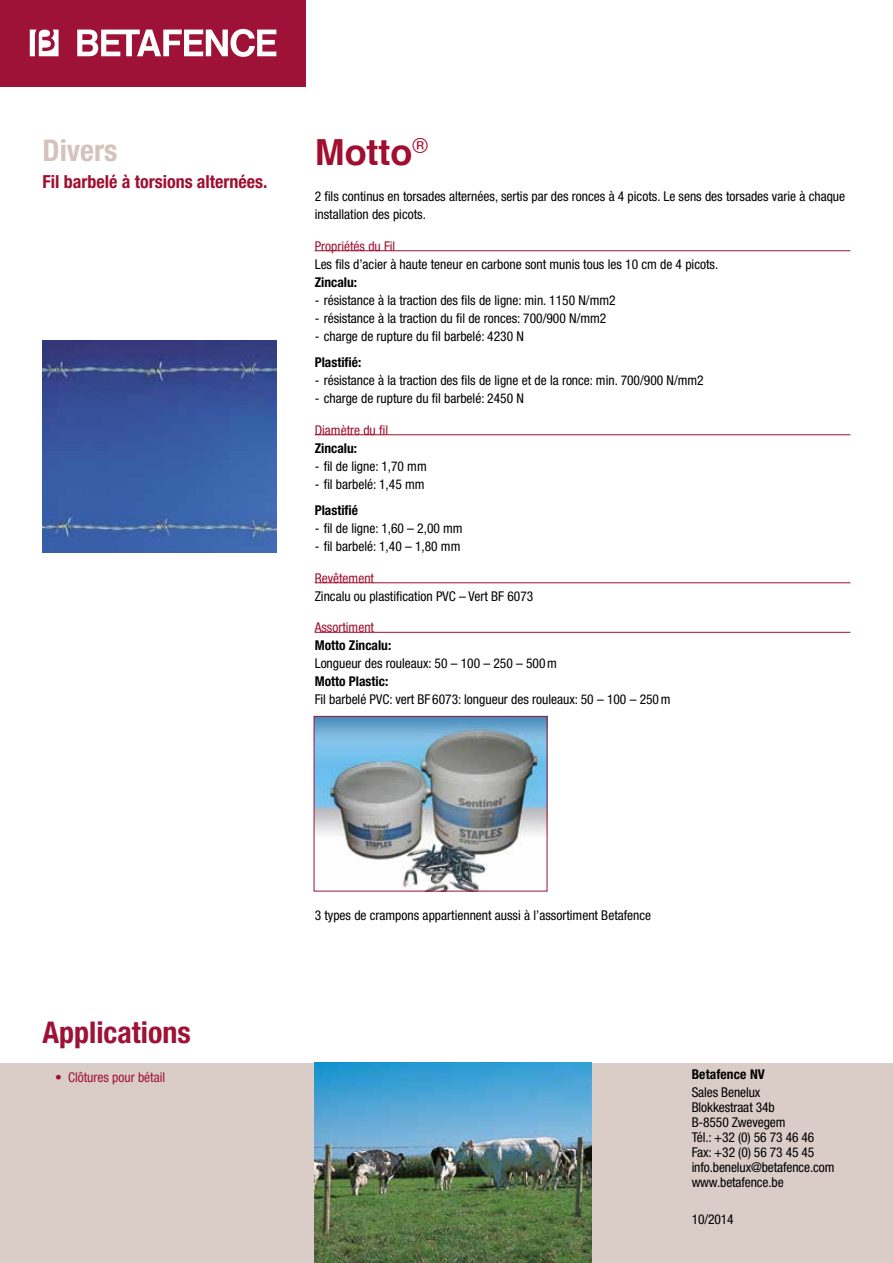
<style>
.page{position:relative;width:893px;height:1263px;background:#fff}
.page>*{position:absolute;margin:0;border:0;box-sizing:border-box;transform-origin:0 0}
.t1{font:700 36px "Helvetica";color:#a10e2f}
.t2{font:700 condensed 30px "Helvetica Neue LT Std";color:#9f1237}
.t3{font:700 condensed 30px "Helvetica Neue";color:#d4c3bc}
.t4{font:21px "Helvetica";color:#a10e2f}
.t5{font:700 condensed 18px "Helvetica Neue LT Std";color:#a10e2f}
.t6{font:condensed 13.5px/15px "Helvetica Neue LT Std";color:#000}
.t7{font:700 condensed 13.5px "Helvetica Neue LT Std";color:#000}
.t8{font:condensed 13.5px "Helvetica Neue LT Std";color:#a10e2f}
.t9{font:condensed 13.5px "Helvetica Neue LT Std";color:#9f1237}
</style>
<div class="page">
<img style="left:43px;top:340px;width:233px;height:213px">
<hr style="left:315px;top:250px;width:535px;height:1px;background:#a10e2f">
<hr style="left:315px;top:434px;width:535px;height:1px;background:#a10e2f">
<hr style="left:315px;top:582px;width:535px;height:1px;background:#a10e2f">
<hr style="left:315px;top:632px;width:535px;height:1px;background:#a10e2f">
<img style="left:316px;top:718px;width:229px;height:171px">
<div style="left:314px;top:716px;width:233px;height:175px;border:1px solid #9f1237"></div>
<div style="left:0;top:1063px;width:893px;height:200px;background:#daccc6"></div>
<div style="left:0;top:0;width:306px;height:86px;background:#9f1237"></div>
<svg style="left:77px;top:29px;width:199px;height:28px"></svg>
<svg style="left:30px;top:30px;width:29px;height:26px"></svg>
<img style="left:315px;top:1062px;width:276px;height:201px">
<h2 class="t3" style="left:43px;top:133px;width:76px">Divers</h2>
<h3 class="t4" style="left:413px;top:129px;width:17px">®</h3>
<h3 class="t5" style="left:43px;top:171px;width:227px">Fil barbelé à torsions alternées.</h3>
<p class="t6" style="left:315px;top:187px;width:532px;line-height:18px">2 fils continus en torsades alternées, sertis par des ronces à 4 picots. Le sens des torsades varie à chaque installation des picots.</p>
<p class="t8" style="left:315px;top:238px;width:82px">Propriétés du Fil</p>
<p class="t6" style="left:315px;top:256px;width:405px">Les fils d’acier à haute teneur en carbone sont munis tous les 10 cm de 4 picots.</p>
<p class="t7" style="left:315px;top:274px;width:44px">Zincalu:</p>
<p class="t6" style="left:315px;top:292px;width:302px">- résistance à la traction des fils de ligne: min. 1150 N/mm2</p>
<p class="t6" style="left:315px;top:310px;width:293px">- résistance à la traction du fil de ronces: 700/900 N/mm2</p>
<p class="t6" style="left:315px;top:328px;width:211px">- charge de rupture du fil barbelé: 4230 N</p>
<p class="t7" style="left:315px;top:354px;width:48px">Plastifié:</p>
<p class="t6" style="left:315px;top:373px;width:391px">- résistance à la traction des fils de ligne et de la ronce: min. 700/900 N/mm2</p>
<p class="t6" style="left:315px;top:391px;width:211px">- charge de rupture du fil barbelé: 2450 N</p>
<p class="t8" style="left:315px;top:422px;width:75px">Diamètre du fil</p>
<p class="t7" style="left:315px;top:439px;width:44px">Zincalu:</p>
<p class="t6" style="left:315px;top:458px;width:114px">- fil de ligne: 1,70 mm</p>
<p class="t6" style="left:315px;top:476px;width:111px">- fil barbelé: 1,45 mm</p>
<p class="t7" style="left:315px;top:502px;width:45px">Plastifié</p>
<p class="t6" style="left:315px;top:521px;width:150px">- fil de ligne: 1,60 – 2,00 mm</p>
<p class="t6" style="left:315px;top:539px;width:147px">- fil barbelé: 1,40 – 1,80 mm</p>
<p class="t8" style="left:315px;top:570px;width:61px">Revêtement</p>
<p class="t6" style="left:315px;top:588px;width:220px">Zincalu ou plastification PVC – Vert BF 6073</p>
<p class="t8" style="left:315px;top:619px;width:61px">Assortiment</p>
<p class="t7" style="left:315px;top:637px;width:78px">Motto Zincalu:</p>
<p class="t6" style="left:315px;top:656px;width:244px">Longueur des rouleaux: 50 – 100 – 250 – 500m</p>
<p class="t7" style="left:315px;top:673px;width:75px">Motto Plastic:</p>
<p class="t6" style="left:315px;top:692px;width:357px">Fil barbelé PVC: vert BF 6073: longueur des rouleaux: 50 – 100 – 250m</p>
<h1 class="t1" style="left:315px;top:123px;width:99px">Motto</h1>
<h2 class="t2" style="left:43px;top:1014px;width:150px">Applications</h2>
<p class="t9" style="left:55px;top:1070px;width:111px">• Clôtures pour bétail</p>
<p class="t6" style="left:315px;top:908px;width:338px">3 types de crampons appartiennent aussi à l’assortiment Betafence</p>
<p class="t7" style="left:692px;top:1066px;width:75px">Betafence NV</p>
<p class="t6" style="left:692px;top:1084px;width:144px">Sales Benelux<br>Blokkestraat 34b<br>B-8550 Zwevegem<br>Tél.: +32 (0) 56 73 46 46<br>Fax: +32 (0) 56 73 45 45 info.benelux@betafence.com www.betafence.be</p>
<p class="t6" style="left:692px;top:1212px;width:43px">10/2014</p>
</div>
